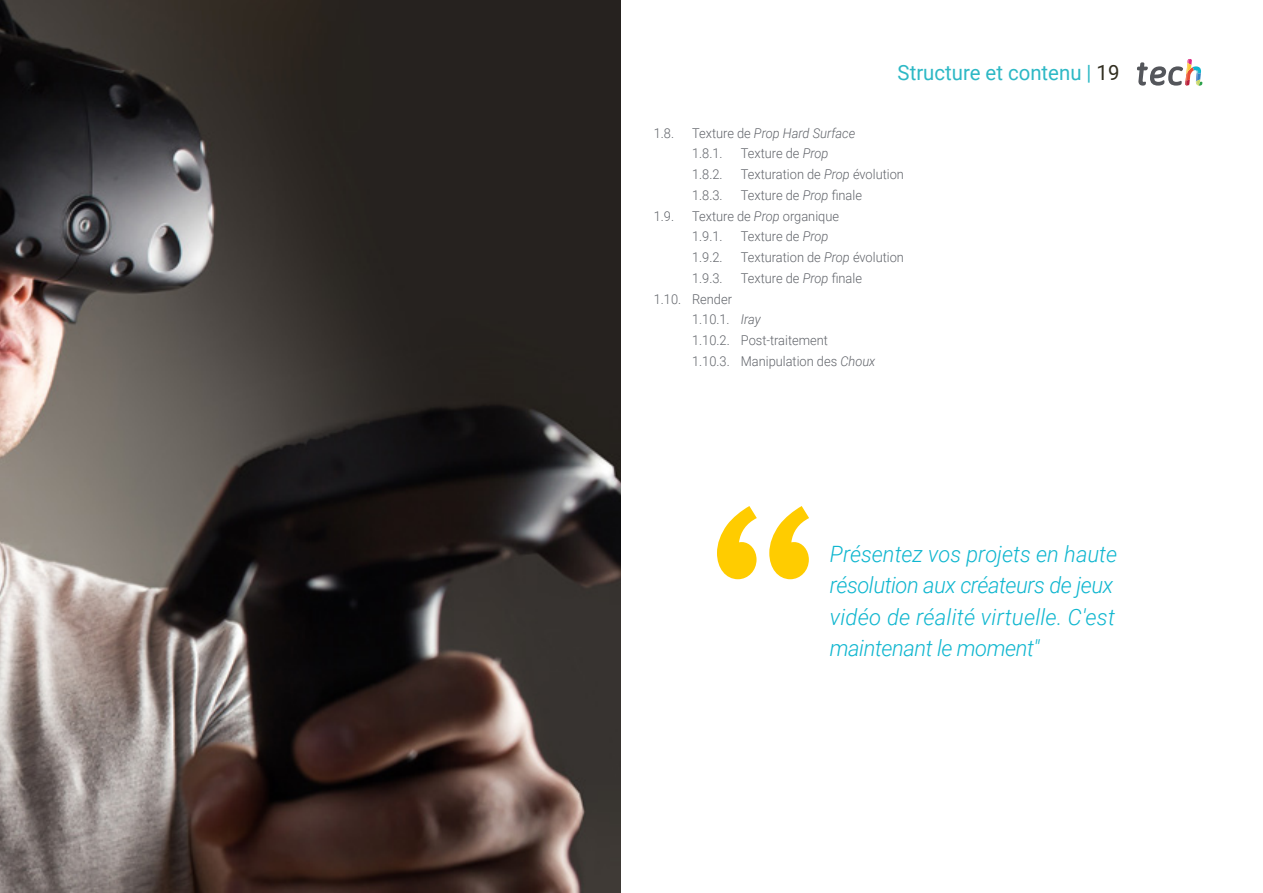
<style>
.page{position:relative;width:1263px;height:893px;background:#fff}
.page>*{position:absolute;margin:0;border:0;box-sizing:border-box;transform-origin:0 0}
.t1{font:italic 300 22.5px/31.5px "Roboto";letter-spacing:-.01em;color:#0fb6cf}
.t2{font:21px "Roboto";color:#2db8c5}
.t3{font:300 13.5px/20.7px "Roboto";color:#61646a;scale:.95 1}
.s1{font-style:italic}
.s2{color:#312e20}
</style>
<div class="page">
<svg style="left:1137px;top:59px;width:65px;height:27px"></svg>
<svg style="left:717px;top:506px;width:92px;height:73px"></svg>
<img style="left:0;top:0;width:621px;height:893px">
<p class="t3" style="left:654px;top:122px;width:23px">1.8.</p>
<p class="t3" style="left:692px;top:122px;width:173px">Texture de <span class="s1">Prop Hard Surface<br></span>1.8.1.</p>
<p class="t3" style="left:741px;top:143px;width:94px">Texture de <span class="s1">Prop</span></p>
<h2 class="t2" style="left:898px;top:57px;width:223px">Structure et contenu | <span class="s2">19</span></h2>
<p class="t3" style="left:692px;top:164px;width:34px">1.8.2.</p>
<p class="t3" style="left:741px;top:164px;width:173px">Texturation de <span class="s1">Prop</span> évolution</p>
<p class="t3" style="left:692px;top:184px;width:34px">1.8.3.</p>
<p class="t3" style="left:741px;top:184px;width:129px">Texture de <span class="s1">Prop</span> finale</p>
<p class="t3" style="left:654px;top:205px;width:23px">1.9.</p>
<p class="t3" style="left:692px;top:205px;width:156px">Texture de <span class="s1">Prop</span> organique<br>1.9.1.</p>
<p class="t3" style="left:741px;top:226px;width:94px">Texture de <span class="s1">Prop</span></p>
<p class="t3" style="left:692px;top:247px;width:34px">1.9.2.</p>
<p class="t3" style="left:741px;top:247px;width:173px">Texturation de <span class="s1">Prop</span> évolution</p>
<p class="t3" style="left:692px;top:267px;width:34px">1.9.3.</p>
<p class="t3" style="left:741px;top:267px;width:129px">Texture de <span class="s1">Prop</span> finale</p>
<p class="t3" style="left:692px;top:288px;width:194px;text-indent:-38px">1.10. Render<br>1.10.1. <span class="s1">Iray<br></span>1.10.2. Post-traitement<br>1.10.3. Manipulation des <span class="s1">Choux</span></p>
<h1 class="t1" style="left:830px;top:537px;width:289px">Présentez vos projets en haute résolution aux créateurs de jeux vidéo de réalité virtuelle. C'est maintenant le moment"</h1>
</div>
